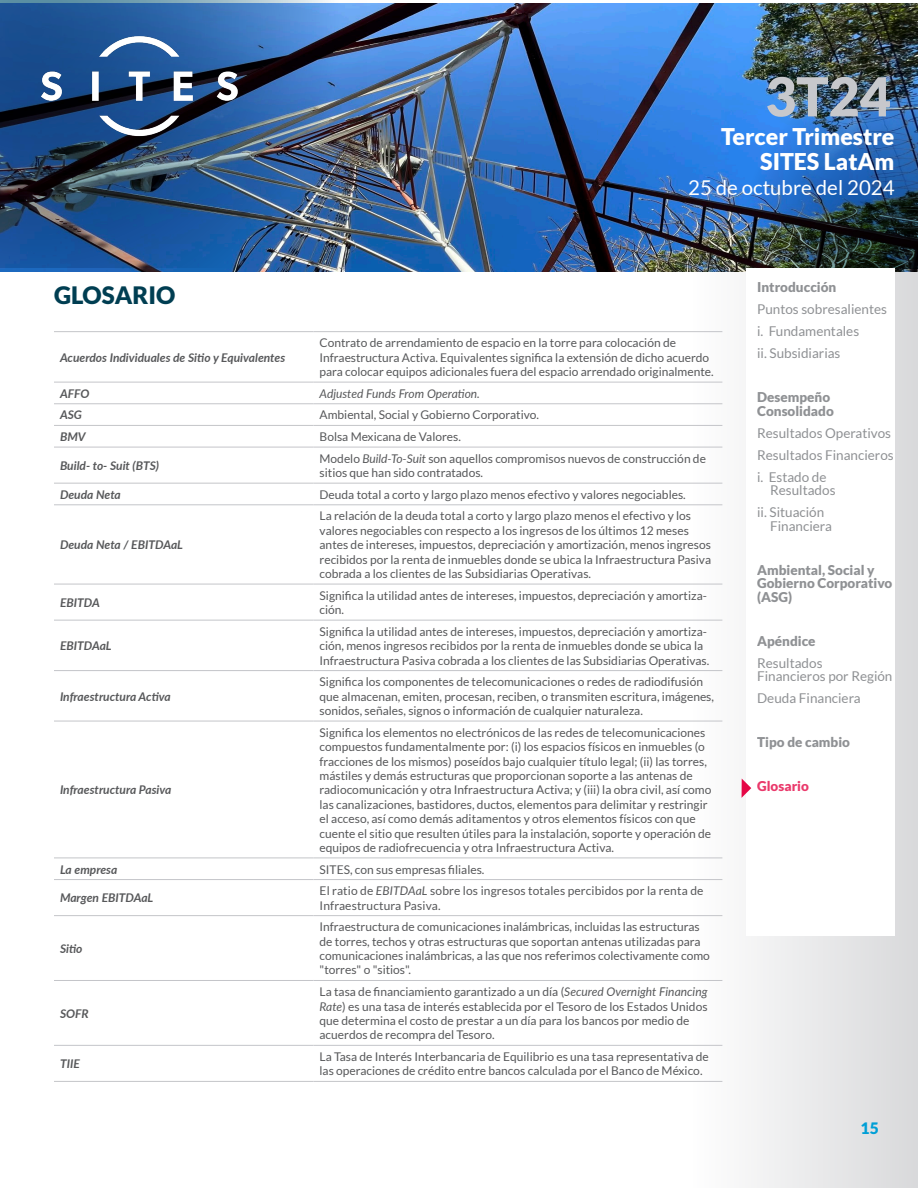
<style>
.page{position:relative;width:918px;height:1188px;background:#fff}
.page>*{position:absolute;margin:0;border:0;box-sizing:border-box;transform-origin:0 0}
.t1{font:900 53.7px "Lato";color:#c7c8cc}
.t2{font:900 24px "Lato";color:#003e52}
.t3{font:900 23.1px/24.9px "Lato";color:#fff;text-align:right}
.t4{font:20.4px "Lato";color:#fff}
.t5{font:900 15.75px "Lato";color:#009fd6}
.t6{font:13.5px/22px "Lato";color:#8f9194}
.t7{font:900 13.5px/13.5px "Lato";color:#8f9194}
.t8{font:900 13.5px "Lato";color:#ea396b}
.Tabla_cifras{font:12px/14.4px "Lato";color:#57585a}
.Tabla_concepto{font:italic 700 12px "Lato";color:#57585a}
.Tabla_cifras-2{font:italic 12px "Lato";color:#57585a}
.s1{font-style:italic}
</style>
<div class="page">
<img style="left:0;top:3px;width:918px;height:268px">
<img style="left:725px;top:56px;width:193px;height:212px">
<img style="left:0;top:0;width:367px;height:268px">
<div style="left:686px;top:268px;width:232px;height:920px;background:linear-gradient(to right,#fff,#d8d9db)"></div>
<img style="left:31px;top:30px;width:216px;height:117px">
<div style="left:746px;top:268px;width:149px;height:668px;background:#fff"></div>
<hr style="left:54px;top:331px;width:260px;height:1px;background:#c4c5c9">
<hr style="left:314px;top:331px;width:408px;height:1px;background:#c4c5c9">
<hr style="left:54px;top:382px;width:260px;height:1px;background:#c4c5c9">
<hr style="left:314px;top:382px;width:408px;height:1px;background:#c4c5c9">
<hr style="left:314px;top:404px;width:408px;height:1px;background:#c4c5c9">
<hr style="left:314px;top:425px;width:408px;height:1px;background:#c4c5c9">
<hr style="left:314px;top:447px;width:408px;height:1px;background:#c4c5c9">
<hr style="left:314px;top:483px;width:408px;height:1px;background:#c4c5c9">
<hr style="left:314px;top:505px;width:408px;height:1px;background:#c4c5c9">
<hr style="left:314px;top:584px;width:408px;height:1px;background:#c4c5c9">
<hr style="left:314px;top:620px;width:408px;height:1px;background:#c4c5c9">
<hr style="left:314px;top:670px;width:408px;height:1px;background:#c4c5c9">
<hr style="left:314px;top:721px;width:408px;height:1px;background:#c4c5c9">
<hr style="left:314px;top:858px;width:408px;height:1px;background:#c4c5c9">
<hr style="left:314px;top:879px;width:408px;height:1px;background:#c4c5c9">
<hr style="left:314px;top:915px;width:408px;height:1px;background:#c4c5c9">
<hr style="left:314px;top:980px;width:408px;height:1px;background:#c4c5c9">
<hr style="left:314px;top:1045px;width:408px;height:1px;background:#c4c5c9">
<hr style="left:314px;top:1081px;width:408px;height:1px;background:#c4c5c9">
<hr style="left:54px;top:404px;width:260px;height:1px;background:#c4c5c9">
<hr style="left:54px;top:425px;width:260px;height:1px;background:#c4c5c9">
<hr style="left:54px;top:447px;width:260px;height:1px;background:#c4c5c9">
<hr style="left:54px;top:483px;width:260px;height:1px;background:#c4c5c9">
<hr style="left:54px;top:505px;width:260px;height:1px;background:#c4c5c9">
<hr style="left:54px;top:584px;width:260px;height:1px;background:#c4c5c9">
<hr style="left:54px;top:620px;width:260px;height:1px;background:#c4c5c9">
<hr style="left:54px;top:670px;width:260px;height:1px;background:#c4c5c9">
<hr style="left:54px;top:721px;width:260px;height:1px;background:#c4c5c9">
<hr style="left:54px;top:858px;width:260px;height:1px;background:#c4c5c9">
<hr style="left:54px;top:879px;width:260px;height:1px;background:#c4c5c9">
<hr style="left:54px;top:915px;width:260px;height:1px;background:#c4c5c9">
<hr style="left:54px;top:980px;width:260px;height:1px;background:#c4c5c9">
<hr style="left:54px;top:1045px;width:260px;height:1px;background:#c4c5c9">
<hr style="left:54px;top:1081px;width:260px;height:1px;background:#c4c5c9">
<svg style="left:742px;top:779px;width:9px;height:19px"></svg>
<h1 class="t1" style="left:765px;top:65px;width:127px">3T24</h1>
<h3 class="t3" style="left:721px;top:124px;width:175px">Tercer Trimestre<br>SITES LatAm</h3>
<h3 class="t4" style="left:688px;top:176px;width:208px">25 de octubre del 2024</h3>
<p class="t2" style="left:54px;top:281px;width:123px">GLOSARIO</p>
<p class="Tabla_concepto" style="left:60px;top:349px;width:227px">Acuerdos Individuales de Sitio y Equivalentes</p>
<p class="Tabla_cifras" style="left:320px;top:336px;width:396px">Contrato de arrendamiento de espacio en la torre para colocación de<br>Infraestructura Activa. Equivalentes significa la extensión de dicho acuerdo para colocar equipos adicionales fuera del espacio arrendado originalmente.</p>
<p class="Tabla_concepto" style="left:60px;top:385px;width:31px">AFFO</p>
<p class="Tabla_cifras-2" style="left:320px;top:385px;width:162px">Adjusted Funds From Operation.</p>
<p class="Tabla_concepto" style="left:60px;top:406px;width:24px">ASG</p>
<p class="Tabla_cifras" style="left:320px;top:408px;width:221px">Ambiental, Social y Gobierno Corporativo.</p>
<p class="Tabla_concepto" style="left:60px;top:428px;width:27px">BMV</p>
<p class="Tabla_cifras" style="left:320px;top:429px;width:143px">Bolsa Mexicana de Valores.</p>
<p class="Tabla_concepto" style="left:60px;top:457px;width:101px">Build- to- Suit (BTS)</p>
<p class="Tabla_cifras" style="left:320px;top:451px;width:388px">Modelo <span class="s1">Build-To-Suit</span> son aquellos compromisos nuevos de construcción de sitios que han sido contratados.</p>
<p class="Tabla_concepto" style="left:60px;top:486px;width:62px">Deuda Neta</p>
<p class="Tabla_cifras" style="left:320px;top:487px;width:368px">Deuda total a corto y largo plazo menos efectivo y valores negociables.</p>
<p class="Tabla_concepto" style="left:60px;top:536px;width:125px">Deuda Neta / EBITDAaL</p>
<p class="Tabla_cifras" style="left:320px;top:509px;width:393px">La relación de la deuda total a corto y largo plazo menos el efectivo y los valores negociables con respecto a los ingresos de los últimos 12 meses antes de intereses, impuestos, depreciación y amortización, menos ingresos recibidos por la renta de inmuebles donde se ubica la Infraestructura Pasiva cobrada a los clientes de las Subsidiarias Operativas.</p>
<p class="Tabla_concepto" style="left:60px;top:594px;width:41px">EBITDA</p>
<p class="Tabla_cifras" style="left:320px;top:588px;width:389px">Significa la utilidad antes de intereses, impuestos, depreciación y amortiza&shy;ción.</p>
<p class="Tabla_concepto" style="left:60px;top:637px;width:53px">EBITDAaL</p>
<p class="Tabla_cifras" style="left:320px;top:624px;width:391px">Significa la utilidad antes de intereses, impuestos, depreciación y amortiza&shy;ción, menos ingresos recibidos por la renta de inmuebles donde se ubica la<br>Infraestructura Pasiva cobrada a los clientes de las Subsidiarias Operativas.</p>
<p class="Tabla_concepto" style="left:60px;top:687px;width:112px">Infraestructura Activa</p>
<p class="Tabla_concepto" style="left:60px;top:781px;width:113px">Infraestructura Pasiva</p>
<p class="Tabla_cifras" style="left:320px;top:675px;width:396px">Significa los componentes de telecomunicaciones o redes de radiodifusión que almacenan, emiten, procesan, reciben, o transmiten escritura, imágenes, sonidos, señales, signos o información de cualquier naturaleza.</p>
<p class="Tabla_cifras" style="left:320px;top:725px;width:393px">Significa los elementos no electrónicos de las redes de telecomunicaciones compuestos fundamentalmente por: (i) los espacios físicos en inmuebles (o fracciones de los mismos) poseídos bajo cualquier título legal; (ii) las torres, mástiles y demás estructuras que proporcionan soporte a las antenas de radiocomunicación y otra Infraestructura Activa; y (iii) la obra civil, así como las canalizaciones, bastidores, ductos, elementos para delimitar y restringir el acceso, así como demás aditamentos y otros elementos físicos con que cuente el sitio que resulten útiles para la instalación, soporte y operación de equipos de radiofrecuencia y otra Infraestructura Activa.</p>
<p class="Tabla_concepto" style="left:60px;top:860px;width:59px">La empresa</p>
<p class="Tabla_cifras" style="left:320px;top:862px;width:166px">SITES, con sus empresas filiales.</p>
<p class="Tabla_concepto" style="left:60px;top:889px;width:95px">Margen EBITDAaL</p>
<p class="Tabla_cifras" style="left:320px;top:884px;width:385px">El ratio de <span class="s1">EBITDAaL</span> sobre los ingresos totales percibidos por la renta de<br>Infraestructura Pasiva.</p>
<p class="Tabla_concepto" style="left:60px;top:940px;width:24px">Sitio</p>
<p class="Tabla_cifras" style="left:320px;top:920px;width:392px">Infraestructura de comunicaciones inalámbricas, incluidas las estructuras de torres, techos y otras estructuras que soportan antenas utilizadas para comunicaciones inalámbricas, a las que nos referimos colectivamente como "torres" o "sitios".</p>
<p class="Tabla_concepto" style="left:60px;top:1005px;width:30px">SOFR</p>
<p class="Tabla_cifras" style="left:320px;top:985px;width:389px">La tasa de financiamiento garantizado a un día (<span class="s1">Secured Overnight Financing Rate</span>) es una tasa de interés establecida por el Tesoro de los Estados Unidos que determina el costo de prestar a un día para los bancos por medio de acuerdos de recompra del Tesoro.</p>
<p class="Tabla_concepto" style="left:60px;top:1055px;width:21px">TIIE</p>
<p class="Tabla_cifras" style="left:320px;top:1049px;width:391px">La Tasa de Interés Interbancaria de Equilibrio es una tasa representativa de las operaciones de crédito entre bancos calculada por el Banco de México.</p>
<p class="t7" style="left:757px;top:280px;width:81px">Introducción</p>
<p class="t6" style="left:757px;top:298px;width:131px">Puntos sobresalientes i. Fundamentales<br>ii. Subsidiarias</p>
<p class="t7" style="left:757px;top:390px;width:78px">Desempeño<br>Consolidado</p>
<p class="t6" style="left:757px;top:422px;width:138px">Resultados Operativos<br>Resultados Financieros i. Estado de</p>
<p class="t6" style="left:757px;top:479px;width:80px;text-indent:13px">Resultados ii. Situación</p>
<p class="t6" style="left:770px;top:515px;width:63px">Financiera</p>
<p class="t7" style="left:757px;top:563px;width:137px">Ambiental, Social y<br>Gobierno Corporativo (ASG)</p>
<p class="t7" style="left:757px;top:634px;width:60px">Apéndice</p>
<p class="t6" style="left:757px;top:656px;width:137px;line-height:13.5px">Resultados<br>Financieros por Región</p>
<p class="t6" style="left:757px;top:687px;width:105px">Deuda Financiera</p>
<p class="t7" style="left:757px;top:735px;width:94px">Tipo de cambio</p>
<p class="t8" style="left:757px;top:778px;width:53px">Glosario</p>
<p class="t5" style="left:861px;top:1119px;width:20px">15</p>
</div>
